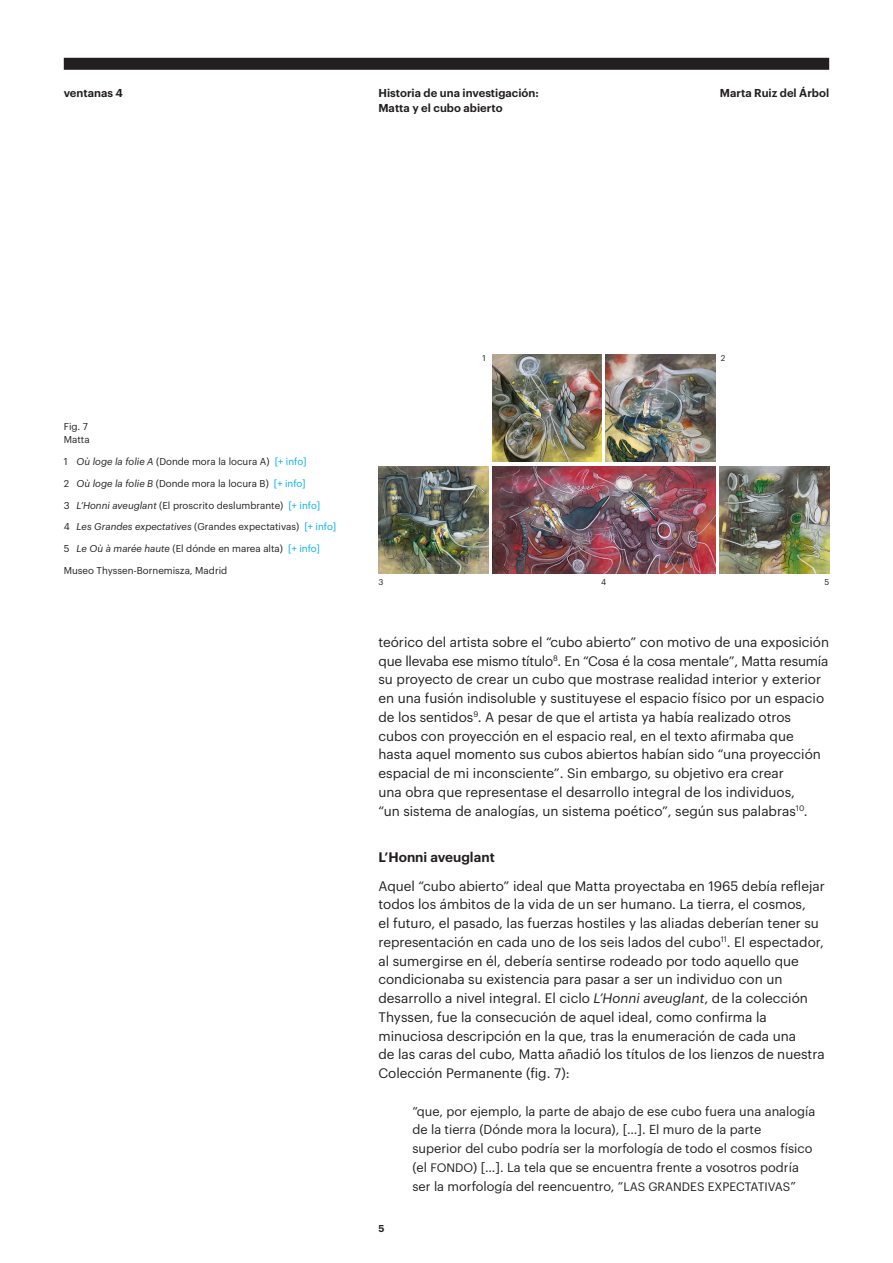
<style>
.page{position:relative;width:893px;height:1263px;background:#fff}
.page>*{position:absolute;margin:0;border:0;box-sizing:border-box;transform-origin:0 0}
.t1{font:13.5px/18.8px "Graphik";color:#231f20}
.t2{font:600 13.5px "Graphik";color:#231f20}
.t3{font:12.75px/18.8px "Graphik";color:#231f20}
.t4{font:600 11.25px/15px "Graphik";color:#231f20}
.t5{font:9.75px "Graphik";color:#231f20}
.t6{font:600 9.75px "Graphik";color:#231f20}
.t7{font:8.25px "Graphik";color:#231f20}
.s1{font-style:italic}
.s2{color:#00aeef}
.s3{font-size:12px}
</style>
<div class="page">
<div style="left:64px;top:58px;width:765px;height:12px;background:#231f20"></div>
<img style="left:492px;top:354px;width:110px;height:108px">
<img style="left:378px;top:466px;width:110px;height:108px">
<img style="left:492px;top:466px;width:223px;height:108px">
<img style="left:720px;top:466px;width:109px;height:108px">
<img style="left:606px;top:354px;width:109px;height:108px">
<p class="t4" style="left:64px;top:85px;width:61px">ventanas 4</p>
<p class="t4" style="left:378px;top:85px;width:162px">Historia de una investigación:<br>Matta y el cubo abierto</p>
<p class="t4" style="left:720px;top:85px;width:111px">Marta Ruiz del Árbol</p>
<p class="t5" style="left:64px;top:419px;width:26px">Fig. 7</p>
<p class="t5" style="left:64px;top:433px;width:27px">Matta</p>
<p class="t5" style="left:64px;top:454px;width:244px">1 <span class="s1">Où loge la folie A</span> (Donde mora la locura A) <span class="s2">[+ info]</span></p>
<p class="t5" style="left:64px;top:476px;width:243px">2 <span class="s1">Où loge la folie B</span> (Donde mora la locura B) <span class="s2">[+ info]</span></p>
<p class="t5" style="left:64px;top:498px;width:258px">3 <span class="s1">L’Honni aveuglant</span> (El proscrito deslumbrante) <span class="s2">[+ info]</span></p>
<p class="t5" style="left:64px;top:519px;width:274px">4 <span class="s1">Les Grandes expectatives</span> (Grandes expectativas) <span class="s2">[+ info]</span></p>
<p class="t5" style="left:64px;top:541px;width:258px">5 <span class="s1">Le Où à marée haute</span> (El dónde en marea alta) <span class="s2">[+ info]</span></p>
<p class="t5" style="left:64px;top:563px;width:165px">Museo Thyssen-Bornemisza, Madrid</p>
<p class="t7" style="left:482px;top:352px;width:5px">1</p>
<p class="t7" style="left:721px;top:352px;width:6px">2</p>
<p class="t7" style="left:378px;top:576px;width:6px">3</p>
<p class="t7" style="left:601px;top:576px;width:7px">4</p>
<p class="t7" style="left:824px;top:576px;width:6px">5</p>
<p class="t1" style="left:378px;top:631px;width:452px">teórico del artista sobre el “cubo abierto” con motivo de una exposición que llevaba ese mismo título<sup>8</sup>. En “Cosa é la cosa mentale”, Matta resumía su proyecto de crear un cubo que mostrase realidad interior y exterior en una fusión indisoluble y sustituyese el espacio físico por un espacio de los sentidos<sup>9</sup>. A pesar de que el artista ya había realizado otros cubos con proyección en el espacio real, en el texto afirmaba que hasta aquel momento sus cubos abiertos habían sido “una proyección espacial de mi inconsciente”. Sin embargo, su objetivo era crear<br>una obra que representase el desarrollo integral de los individuos,<br>“un sistema de analogías, un sistema poético”, según sus palabras<sup>10</sup>.</p>
<p class="t2" style="left:378px;top:847px;width:118px">L’Honni aveuglant</p>
<p class="t1" style="left:378px;top:875px;width:448px">Aquel “cubo abierto” ideal que Matta proyectaba en 1965 debía reflejar todos los ámbitos de la vida de un ser humano. La tierra, el cosmos,<br>el futuro, el pasado, las fuerzas hostiles y las aliadas deberían tener su representación en cada uno de los seis lados del cubo<sup>11</sup>. El espectador, al sumergirse en él, debería sentirse rodeado por todo aquello que condicionaba su existencia para pasar a ser un individuo con un desarrollo a nivel integral. El ciclo <span class="s1">L’Honni aveuglant</span>, de la colección Thyssen, fue la consecución de aquel ideal, como confirma la minuciosa descripción en la que, tras la enumeración de cada una<br>de las caras del cubo, Matta añadió los títulos de los lienzos de nuestra Colección Permanente (fig. 7):</p>
<p class="t3" style="left:412px;top:1100px;width:404px">“que, por ejemplo, la parte de abajo de ese cubo fuera una analogía de la tierra (Dónde mora la locura), […]. El muro de la parte<br>superior del cubo podría ser la morfología de todo el cosmos físico (el <span class="s3">FONDO</span>) […]. La tela que se encuentra frente a vosotros podría ser la morfología del reencuentro, “<span class="s3">LAS GRANDES EXPECTATIVAS</span>”</p>
<p class="t6" style="left:378px;top:1220px;width:7px">5</p>
</div>
